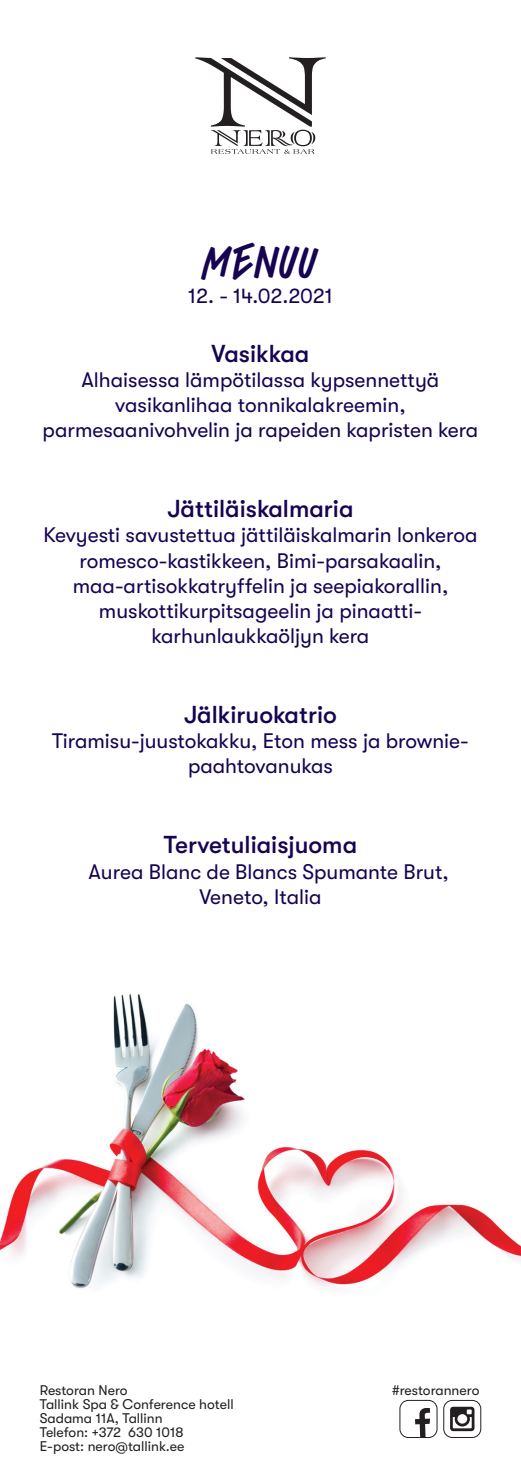
<style>
.page{position:relative;width:521px;height:1474px;background:#fff}
.page>*{position:absolute;margin:0;border:0;box-sizing:border-box;transform-origin:0 0}
.t1{font:700 42px "Tallink Script";letter-spacing:-.03em;color:#160352}
.t2{font:500 24.5px "GT Walsheim Pro";color:#160352}
.t3{font:21px/25.2px "GT Walsheim Pro";color:#160352;text-align:center}
.t4{font:14px/14px "GT Walsheim Pro";color:#231f20}
</style>
<div class="page">
<img style="left:0;top:994px;width:521px;height:295px">
<div style="left:399px;top:1399px;width:38px;height:38px;border:1px solid #231f20;border-radius:8px"></div>
<svg style="left:415px;top:1408px;width:15px;height:29px"></svg>
<div style="left:443px;top:1399px;width:38px;height:38px;border:1px solid #231f20;border-radius:8px"></div>
<svg style="left:450px;top:1406px;width:24px;height:24px"></svg>
<svg style="left:195px;top:57px;width:131px;height:97px"></svg>
<h1 class="t1" style="left:202px;top:234px;width:118px">MENUU</h1>
<p class="t3" style="left:188px;top:283px;width:146px">12. - 14.02.2021</p>
<p class="t2" style="left:212px;top:339px;width:99px">Vasikkaa</p>
<p class="t3" style="left:43px;top:367px;width:437px">Alhaisessa lämpötilassa kypsennettyä vasikanlihaa tonnikalakreemin, parmesaanivohvelin ja rapeiden kapristen kera</p>
<p class="t2" style="left:167px;top:495px;width:188px">Jättiläiskalmaria</p>
<p class="t3" style="left:43px;top:522px;width:436px">Kevyesti savustettua jättiläiskalmarin lonkeroa romesco-kastikkeen, Bimi-parsakaalin, maa-artisokkatryffelin ja seepiakorallin, muskottikurpitsageelin ja pinaatti&shy;karhunlaukkaöljyn kera</p>
<p class="t2" style="left:184px;top:700px;width:154px">Jälkiruokatrio</p>
<p class="t3" style="left:52px;top:728px;width:418px">Tiramisu-juustokakku, Eton mess ja brownie&shy;paahtovanukas</p>
<p class="t2" style="left:164px;top:831px;width:195px">Tervetuliaisjuoma</p>
<p class="t3" style="left:199px;top:858px;width:251px;text-align:left;text-indent:-111px">Aurea Blanc de Blancs Spumante Brut,<br>Veneto, Italia</p>
<p class="t4" style="left:40px;top:1382px;width:90px">Restoran Nero</p>
<p class="t4" style="left:392px;top:1382px;width:89px">#restorannero</p>
<p class="t4" style="left:40px;top:1396px;width:196px">Tallink Spa &amp; Conference hotell<br>Sadama 11A, Tallinn<br>Telefon: +372 630 1018<br>E-post: nero@tallink.ee</p>
</div>
